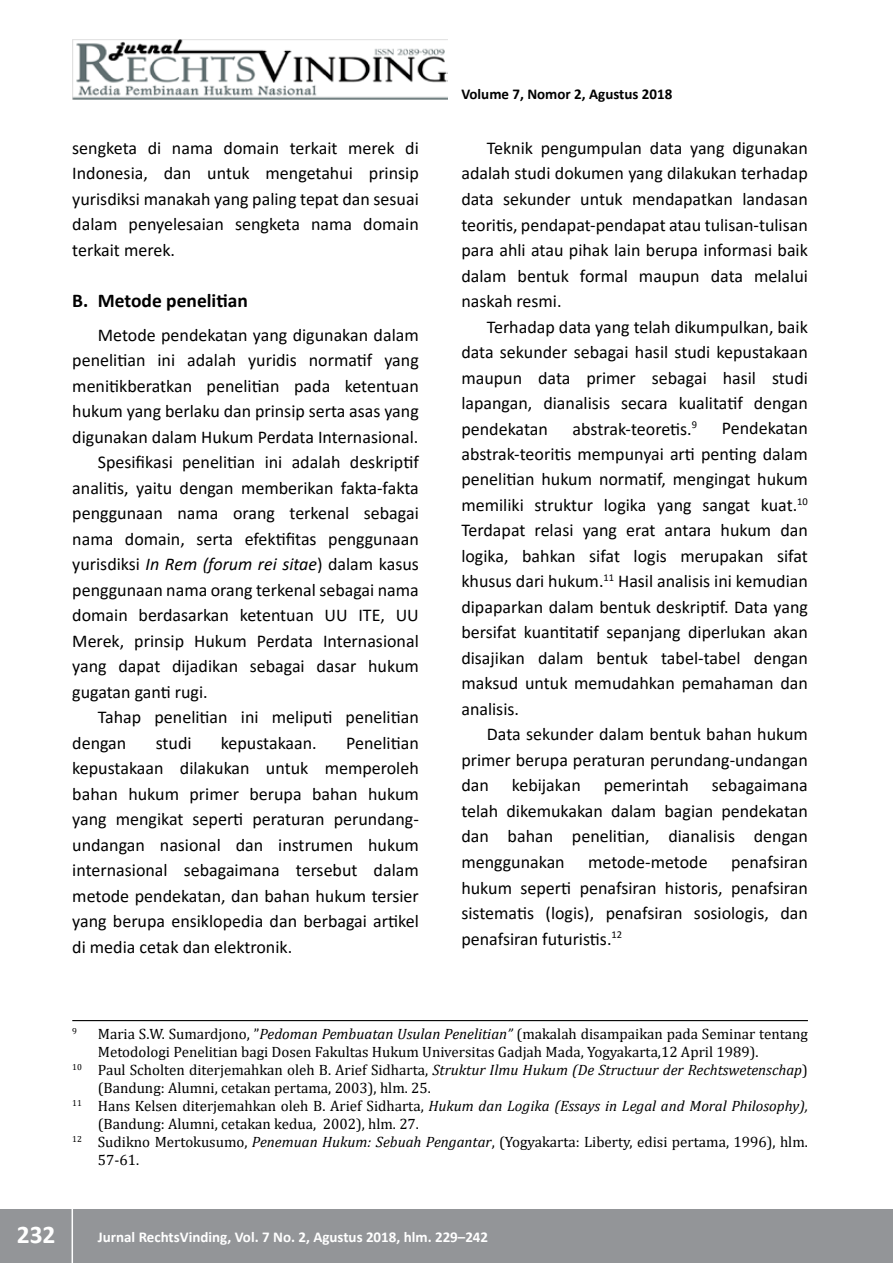
<style>
.page{position:relative;width:893px;height:1263px;background:#fff}
.page>*{position:absolute;margin:0;border:0;box-sizing:border-box;transform-origin:0 0}
.t1{font:700 25.5px "Calibri";color:#fff}
.t2{font:700 19.5px "Calibri";color:#000}
.t3{font:18px/25.5px "Calibri";color:#000;text-align:justify}
.t4{font:15px "Cambria";color:#000}
.t5{font:italic 15px "Cambria";color:#000}
.t6{font:700 15px "Calibri";color:#fff}
.t7{font:700 15px "Calibri";color:#000}
.t8{font:8.7px "Cambria";color:#000}
.s1{font-style:italic}
.s2{font-style:normal}
</style>
<div class="page">
<div style="left:0;top:1209px;width:893px;height:54px;background:#939598"></div>
<hr style="left:72px;top:1206px;width:1px;height:57px;background:#fff">
<img style="left:72px;top:39px;width:375px;height:60px">
<hr style="left:72px;top:1020px;width:736px;height:1px;background:#000">
<p class="t3" style="left:72px;top:135px;width:348px">sengketa di nama domain terkait merek di Indonesia, dan untuk mengetahui prinsip yurisdiksi manakah yang paling tepat dan sesuai dalam penyelesaian sengketa nama domain terkait merek.</p>
<p class="t2" style="left:72px;top:286px;width:177px">B. Metode penelitian</p>
<p class="t3" style="left:98px;top:321px;width:322px">Metode pendekatan yang digunakan dalam</p>
<p class="t3" style="left:72px;top:347px;width:348px">penelitian ini adalah yuridis normatif yang</p>
<p class="t3" style="left:72px;top:372px;width:348px">menitikberatkan penelitian pada ketentuan</p>
<p class="t3" style="left:72px;top:398px;width:348px">hukum yang berlaku dan prinsip serta asas yang</p>
<p class="t3" style="left:72px;top:423px;width:348px">digunakan dalam Hukum Perdata Internasional.</p>
<p class="t3" style="left:98px;top:449px;width:323px">Spesifikasi penelitian ini adalah deskriptif</p>
<p class="t3" style="left:72px;top:474px;width:348px">analitis, yaitu dengan memberikan fakta-fakta</p>
<p class="t3" style="left:72px;top:500px;width:348px">penggunaan nama orang terkenal sebagai</p>
<p class="t3" style="left:72px;top:525px;width:348px">nama domain, serta efektifitas penggunaan</p>
<p class="t3" style="left:72px;top:551px;width:348px">yurisdiksi <span class="s1">In Rem (forum rei sitae</span>) dalam kasus</p>
<p class="t3" style="left:72px;top:577px;width:348px">penggunaan nama orang terkenal sebagai nama</p>
<p class="t3" style="left:72px;top:602px;width:348px">domain berdasarkan ketentuan UU ITE, UU</p>
<p class="t3" style="left:72px;top:628px;width:348px">Merek, prinsip Hukum Perdata Internasional</p>
<p class="t3" style="left:72px;top:653px;width:348px">yang dapat dijadikan sebagai dasar hukum</p>
<p class="t3" style="left:72px;top:679px;width:137px">gugatan ganti rugi.</p>
<p class="t3" style="left:98px;top:704px;width:322px">Tahap penelitian ini meliputi penelitian</p>
<p class="t3" style="left:72px;top:730px;width:56px">dengan</p>
<p class="t3" style="left:156px;top:730px;width:37px">studi</p>
<p class="t3" style="left:221px;top:730px;width:97px">kepustakaan.</p>
<p class="t3" style="left:72px;top:730px;width:348px;text-indent:274px">Penelitian kepustakaan dilakukan untuk memperoleh bahan hukum primer berupa bahan hukum yang mengikat seperti peraturan perundang&shy;undangan nasional dan instrumen hukum internasional sebagaimana tersebut dalam metode pendekatan, dan bahan hukum tersier yang berupa ensiklopedia dan berbagai artikel di media cetak dan elektronik.</p>
<p class="t7" style="left:461px;top:84px;width:212px">Volume 7, Nomor 2, Agustus 2018</p>
<p class="t3" style="left:461px;top:135px;width:348px;text-indent:26px">Teknik pengumpulan data yang digunakan adalah studi dokumen yang dilakukan terhadap data sekunder untuk mendapatkan landasan teoritis, pendapat-pendapat atau tulisan-tulisan para ahli atau pihak lain berupa informasi baik dalam bentuk formal maupun data melalui naskah resmi.</p>
<p class="t3" style="left:461px;top:313px;width:348px;text-indent:26px">Terhadap data yang telah dikumpulkan, baik data sekunder sebagai hasil studi kepustakaan maupun data primer sebagai hasil studi lapangan, dianalisis secara kualitatif dengan pendekatan</p>
<p class="t3" style="left:573px;top:415px;width:126px">abstrak-teoretis.<sup>9</sup></p>
<p class="t3" style="left:461px;top:415px;width:348px;text-indent:261px">Pendekatan abstrak-teoritis mempunyai arti penting dalam penelitian hukum normatif, mengingat hukum memiliki struktur logika yang sangat kuat.<sup>10<br></sup>Terdapat relasi yang erat antara hukum dan logika, bahkan sifat logis merupakan sifat khusus dari hukum.<sup>11</sup> Hasil analisis ini kemudian dipaparkan dalam bentuk deskriptif. Data yang bersifat kuantitatif sepanjang diperlukan akan disajikan dalam bentuk tabel-tabel dengan maksud untuk memudahkan pemahaman dan analisis.</p>
<p class="t3" style="left:461px;top:721px;width:348px;text-indent:26px">Data sekunder dalam bentuk bahan hukum primer berupa peraturan perundang-undangan dan</p>
<p class="t3" style="left:461px;top:772px;width:348px;text-indent:250px">sebagaimana telah dikemukakan dalam bagian pendekatan dan bahan penelitian, dianalisis dengan menggunakan</p>
<p class="t3" style="left:512px;top:772px;width:71px">kebijakan</p>
<p class="t3" style="left:604px;top:772px;width:87px">pemerintah</p>
<p class="t3" style="left:461px;top:849px;width:348px;text-indent:270px">penafsiran hukum seperti penafsiran historis, penafsiran sistematis (logis), penafsiran sosiologis, dan penafsiran futuristis.<sup>12</sup></p>
<p class="t3" style="left:588px;top:849px;width:121px">metode-metode</p>
<p class="t8" style="left:72px;top:1026px;width:6px">9</p>
<p class="t4" style="left:98px;top:1025px;width:712px">Maria S.W. Sumardjono, ”<span class="s1">Pedoman Pembuatan Usulan Penelitian”</span> (makalah disampaikan pada Seminar tentang</p>
<p class="t4" style="left:98px;top:1043px;width:662px">Metodologi Penelitian bagi Dosen Fakultas Hukum Universitas Gadjah Mada, Yogyakarta,12 April 1989).</p>
<p class="t5" style="left:72px;top:1059px;width:737px"><sup>10</sup> <span class="s2">Paul Scholten diterjemahkan oleh B. Arief Sidharta,</span> Struktur Ilmu Hukum (De Structuur der Rechtswetenschap<span class="s2">)</span></p>
<p class="t4" style="left:98px;top:1079px;width:335px">(Bandung: Alumni, cetakan pertama, 2003), hlm. 25.</p>
<p class="t5" style="left:72px;top:1095px;width:737px"><sup>11</sup> <span class="s2">Hans Kelsen diterjemahkan oleh B. Arief Sidharta,</span> Hukum dan Logika (Essays in Legal and Moral Philosophy),</p>
<p class="t4" style="left:98px;top:1115px;width:323px">(Bandung: Alumni, cetakan kedua, 2002), hlm. 27.</p>
<p class="t4" style="left:72px;top:1133px;width:737px"><sup>12</sup> Sudikno Mertokusumo, <span class="s1">Penemuan Hukum: Sebuah Pengantar</span>, (Yogyakarta: Liberty, edisi pertama, 1996), hlm.</p>
<p class="t4" style="left:98px;top:1151px;width:43px">57-61.</p>
<h1 class="t1" style="left:17px;top:1216px;width:40px">232</h1>
<p class="t6" style="left:98px;top:1227px;width:392px">Jurnal RechtsVinding, Vol. 7 No. 2, Agustus 2018, hlm. 229–242</p>
</div>
